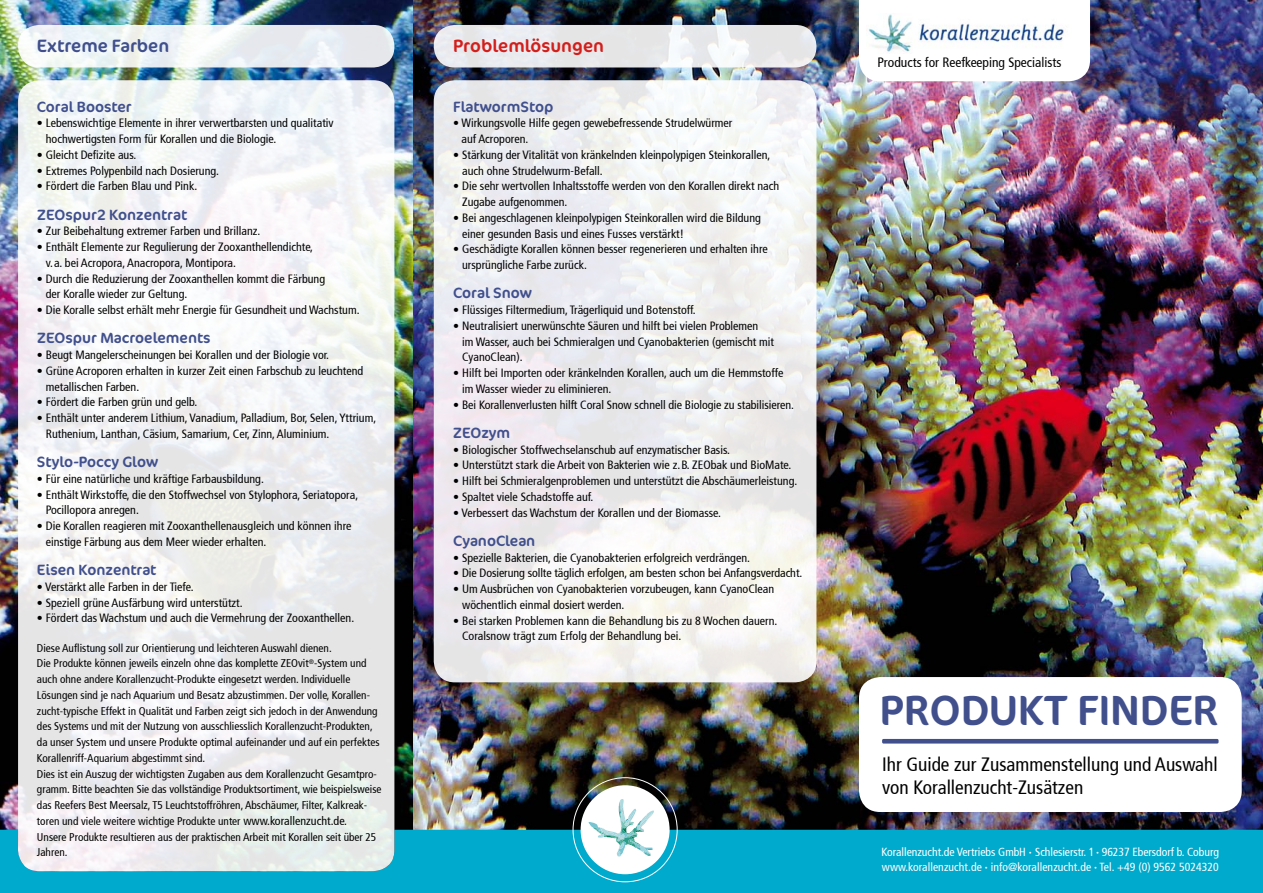
<style>
.page{position:relative;width:1263px;height:893px;background:#fff}
.page>*{position:absolute;margin:0;border:0;box-sizing:border-box;transform-origin:0 0}
.t1{font:42.45px "Cocon OT";letter-spacing:.01em;color:#41508d}
.t2{font:condensed 19.2px/22.8px "Frutiger 57";color:#000}
.t3{font:18px "Cocon OT";color:#d31f1c}
.t4{font:18px "Cocon OT";color:#41508d}
.t5{font:15px "Cocon OT";color:#41508d}
.t6{font:condensed 13.5px "Frutiger 57";color:#000}
.t7{font:condensed 12px/15.8px "Frutiger 57";color:#000}
.t8{font:condensed 11.7px/15px "Frutiger 57";letter-spacing:-.005em;color:#fff}
.t9{font:condensed 11.25px/15.8px "Frutiger 57";color:#000}
.s1{font-size:12px}
.s2{font-family:"Frutiger 67";font-weight:700}
</style>
<div class="page">
<img style="left:412px;top:0;width:851px;height:830px">
<img style="left:0;top:0;width:412px;height:830px">
<svg style="left:859px;top:0;width:231px;height:81px"></svg>
<img style="left:867px;top:13px;width:205px;height:40px">
<div style="left:859px;top:677px;width:383px;height:135px;background:#fff;border-radius:21px"></div>
<hr style="left:882px;top:739px;width:336px;height:4px;background:#41508d;border-radius:2px">
<div style="left:0;top:830px;width:1263px;height:63px;background:#0ac"></div>
<div style="left:581px;top:785px;width:89px;height:89px;background:#fff;border-radius:50%"></div>
<svg style="left:588px;top:798px;width:69px;height:59px"></svg>
<svg style="left:18px;top:80px;width:376px;height:791px"></svg>
<svg style="left:18px;top:25px;width:376px;height:42px;fill:#ebf1f4"></svg>
<div style="left:434px;top:80px;width:382px;height:602px;background:linear-gradient(to right,#eceaef,#f4f5f2);border-radius:21px"></div>
<svg style="left:434px;top:25px;width:382px;height:42px;background:#e9eaec"></svg>
<h3 class="t4" style="left:37px;top:33px;width:134px">Extreme Farben</h3>
<p class="t5" style="left:37px;top:96px;width:96px">Coral Booster</p>
<p class="t7" style="left:46px;top:115px;width:289px;text-indent:-9px">• Lebenswichtige Elemente in ihrer verwertbarsten und qualitativ hochwertigsten Form für Korallen und die Biologie.</p>
<p class="t7" style="left:37px;top:147px;width:101px">• Gleicht Defizite aus.</p>
<p class="t7" style="left:37px;top:163px;width:184px">• Extremes Polypenbild nach Dosierung.</p>
<p class="t7" style="left:37px;top:178px;width:162px">• Fördert die Farben Blau und Pink.</p>
<p class="t5" style="left:37px;top:204px;width:152px">Zeospur2 Konzentrat</p>
<p class="t7" style="left:37px;top:223px;width:225px">• Zur Beibehaltung extremer Farben und Brillanz.</p>
<p class="t7" style="left:46px;top:239px;width:269px;text-indent:-9px">• Enthält Elemente zur Regulierung der Zooxanthellendichte, v.a. bei Acropora, Anacropora, Montipora.</p>
<p class="t7" style="left:46px;top:271px;width:281px;text-indent:-9px">• Durch die Reduzierung der Zooxanthellen kommt die Färbung der Koralle wieder zur Geltung.</p>
<p class="t7" style="left:37px;top:302px;width:324px">• Die Koralle selbst erhält mehr Energie für Gesundheit und Wachstum.</p>
<p class="t5" style="left:37px;top:327px;width:175px">Zeospur Macroelements</p>
<p class="t7" style="left:37px;top:347px;width:294px">• Beugt Mangelerscheinungen bei Korallen und der Biologie vor.</p>
<p class="t7" style="left:46px;top:363px;width:319px;text-indent:-9px">• Grüne Acroporen erhalten in kurzer Zeit einen Farbschub zu leuchtend metallischen Farben.</p>
<p class="t7" style="left:37px;top:394px;width:162px">• Fördert die Farben grün und gelb.</p>
<p class="t7" style="left:46px;top:410px;width:332px;text-indent:-9px">• Enthält unter anderem Lithium, Vanadium, Palladium, Bor, Selen, Yttrium,<br>Ruthenium, Lanthan, Cäsium, Samarium, Cer, Zinn, Aluminium.</p>
<p class="t5" style="left:37px;top:451px;width:123px">Stylo-Poccy Glow</p>
<p class="t7" style="left:37px;top:471px;width:228px">• Für eine natürliche und kräftige Farbausbildung.</p>
<p class="t7" style="left:46px;top:487px;width:314px;text-indent:-9px">• Enthält Wirkstoffe, die den Stoffwechsel von Stylophora, Seriatopora,<br>Pocillopora anregen.</p>
<p class="t7" style="left:46px;top:518px;width:307px;text-indent:-9px">• Die Korallen reagieren mit Zooxanthellenausgleich und können ihre einstige Färbung aus dem Meer wieder erhalten.</p>
<p class="t5" style="left:37px;top:559px;width:121px">Eisen Konzentrat</p>
<p class="t7" style="left:37px;top:579px;width:158px">• Verstärkt alle Farben in der Tiefe.</p>
<p class="t7" style="left:37px;top:595px;width:207px">• Speziell grüne Ausfärbung wird unterstützt.</p>
<p class="t7" style="left:37px;top:610px;width:319px">• Fördert das Wachstum und auch die Vermehrung der Zooxanthellen.</p>
<p class="t9" style="left:37px;top:640px;width:346px">Diese Auflistung soll zur Orientierung und leichteren Auswahl dienen.<br>Die Produkte können jeweils einzeln ohne das komplette ZEOvit<sup>®</sup>-System und auch ohne andere Korallenzucht-Produkte eingesetzt werden. Individuelle Lösungen sind je nach Aquarium und Besatz abzustimmen. Der volle, Korallen&shy;zucht-typische Effekt in Qualität und Farben zeigt sich jedoch in der Anwendung des Systems und mit der Nutzung von ausschliesslich Korallenzucht-Produkten, da unser System und unsere Produkte optimal aufeinander und auf ein perfektes Korallenriff-Aquarium abgestimmt sind.<br>Dies ist ein Auszug der wichtigsten Zugaben aus dem Korallenzucht Gesamtpro&shy;gramm. Bitte beachten Sie das vollständige Produktsortiment, wie beispielsweise das Reefers Best Meersalz, T5 Leuchtstoffröhren, Abschäumer, Filter, Kalkreak&shy;toren und viele weitere wichtige Produkte unter <span class="s1">www.korallenzucht.de.<br></span>Unsere Produkte resultieren aus der praktischen Arbeit mit Korallen seit über 25<br>Jahren.</p>
<h3 class="t3" style="left:453px;top:33px;width:152px">Problemlösungen</h3>
<p class="t5" style="left:453px;top:96px;width:102px">FlatwormStop</p>
<p class="t7" style="left:461px;top:115px;width:272px;text-indent:-8px">• Wirkungsvolle Hilfe gegen gewebefressende Strudelwürmer auf Acroporen.</p>
<p class="t7" style="left:462px;top:147px;width:310px;text-indent:-9px">• Stärkung der Vitalität von kränkelnden kleinpolypigen Steinkorallen, auch ohne Strudelwurm-Befall.</p>
<p class="t7" style="left:462px;top:178px;width:319px;text-indent:-9px">• Die sehr wertvollen Inhaltsstoffe werden von den Korallen direkt nach<br>Zugabe aufgenommen.</p>
<p class="t7" style="left:462px;top:210px;width:300px;text-indent:-9px">• Bei angeschlagenen kleinpolypigen Steinkorallen wird die Bildung einer gesunden Basis und eines Fusses verstärkt!</p>
<p class="t7" style="left:462px;top:241px;width:307px;text-indent:-9px">• Geschädigte Korallen können besser regenerieren und erhalten ihre ursprüngliche Farbe zurück.</p>
<p class="t5" style="left:453px;top:282px;width:80px">Coral Snow</p>
<p class="t7" style="left:453px;top:302px;width:244px">• Flüssiges Filtermedium, Trägerliquid und Botenstoff.</p>
<p class="t7" style="left:462px;top:318px;width:313px;text-indent:-9px">• Neutralisiert unerwünschte Säuren und hilft bei vielen Problemen<br>im Wasser, auch bei Schmieralgen und Cyanobakterien (gemischt mit<br>CyanoClean).</p>
<p class="t7" style="left:462px;top:365px;width:323px;text-indent:-9px">• Hilft bei Importen oder kränkelnden Korallen, auch um die Hemmstoffe im Wasser wieder zu eliminieren.</p>
<p class="t7" style="left:453px;top:397px;width:342px">• Bei Korallenverlusten hilft Coral Snow schnell die Biologie zu stabilisieren.</p>
<p class="t5" style="left:453px;top:422px;width:58px">ZEOzym</p>
<p class="t7" style="left:453px;top:442px;width:278px">• Biologischer Stoffwechselanschub auf enzymatischer Basis.</p>
<p class="t7" style="left:453px;top:457px;width:339px">• Unterstützt stark die Arbeit von Bakterien wie z.B. ZEObak und BioMate.</p>
<p class="t7" style="left:453px;top:473px;width:346px">• Hilft bei Schmieralgenproblemen und unterstützt die Abschäumerleistung.</p>
<p class="t7" style="left:453px;top:489px;width:142px">• Spaltet viele Schadstoffe auf.</p>
<p class="t7" style="left:453px;top:505px;width:269px">• Verbessert das Wachstum der Korallen und der Biomasse.</p>
<p class="t5" style="left:453px;top:530px;width:84px">CyanoClean</p>
<p class="t7" style="left:453px;top:550px;width:298px">• Spezielle Bakterien, die Cyanobakterien erfolgreich verdrängen.</p>
<p class="t7" style="left:453px;top:565px;width:351px">• Die Dosierung sollte täglich erfolgen, am besten schon bei Anfangsverdacht.</p>
<p class="t7" style="left:462px;top:581px;width:313px;text-indent:-9px">• Um Ausbrüchen von Cyanobakterien vorzubeugen, kann CyanoClean wöchentlich einmal dosiert werden.</p>
<p class="t7" style="left:462px;top:613px;width:317px;text-indent:-9px">• Bei starken Problemen kann die Behandlung bis zu 8 Wochen dauern.<br>Coralsnow trägt zum Erfolg der Behandlung bei.</p>
<p class="t6" style="left:877px;top:54px;width:185px">Products for Reefkeeping Specialists</p>
<h1 class="t1" style="left:880px;top:680px;width:340px">Produkt Finder</h1>
<h2 class="t2" style="left:882px;top:753px;width:337px">Ihr Guide zur Zusammenstellung und Auswahl von Korallenzucht-Zusätzen</h2>
<p class="t8" style="left:882px;top:845px;width:339px">Korallenzucht.de Vertriebs GmbH <span class="s2">·</span> Schlesierstr. 1 <span class="s2">·</span> 96237 Ebersdorf b. Coburg www.korallenzucht.de <span class="s2">·</span> info@korallenzucht.de <span class="s2">·</span> Tel. +49 (0) 9562 5024320</p>
</div>
